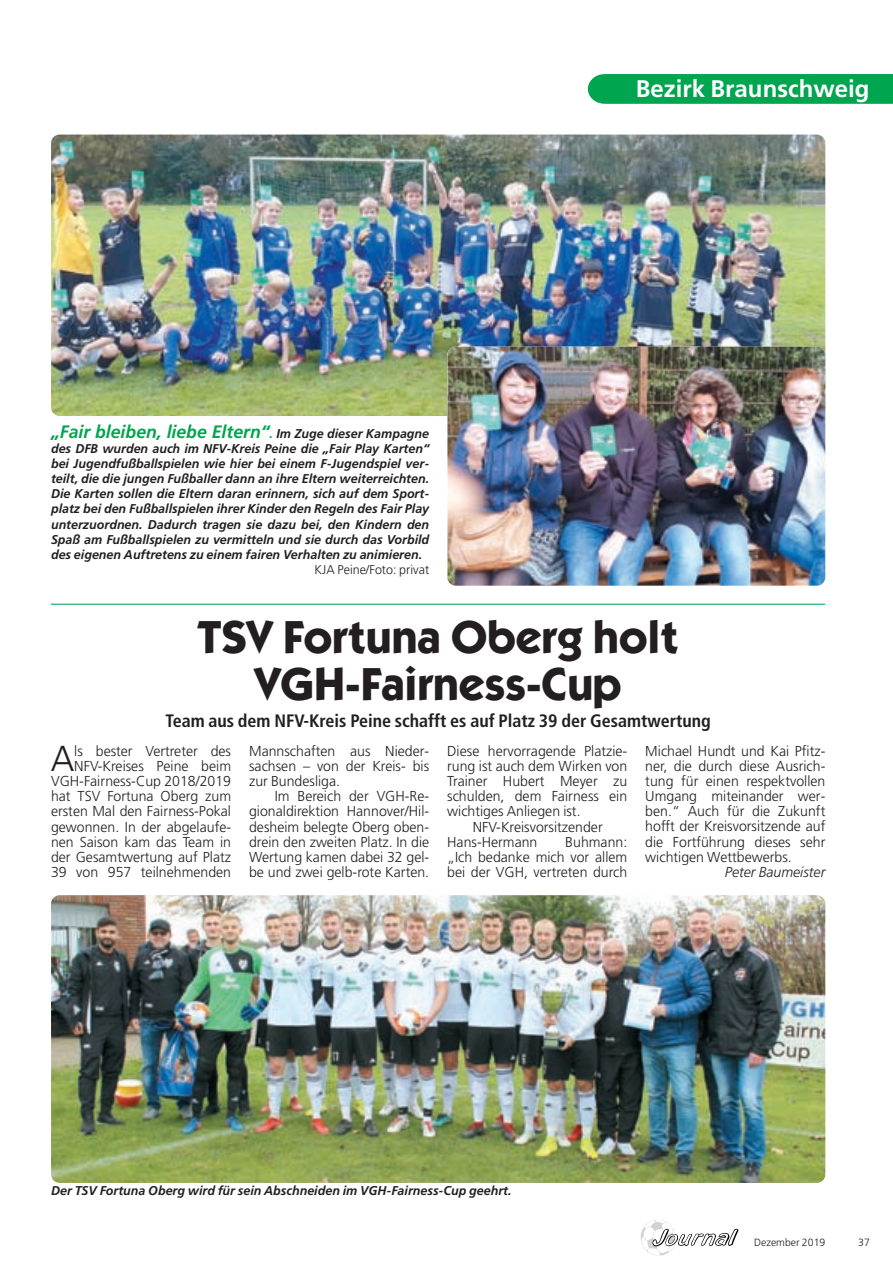
<style>
.page{position:relative;width:893px;height:1263px;background:#fff}
.page>*{position:absolute;margin:0;border:0;box-sizing:border-box;transform-origin:0 0}
.t1{font:700 46.5px/48px "Itc Kabel";color:#231f20;text-align:center}
.t2{font:300 36px "Frutiger";color:#231f20}
.t3{font:700 24px "Frutiger";color:#fff}
.t4{font:700 condensed 18px "Frutiger";color:#231f20}
.t5{font:italic 700 18px "Frutiger";color:#00a54f}
.t6{font:300 14.4px/15.1px "Frutiger";color:#231f20;text-align:justify}
.t7{font:italic 300 14.4px "Frutiger";color:#231f20}
.t8{font:italic 700 12.75px/15.1px "Frutiger";color:#231f20;text-align:justify}
.t9{font:300 12.75px "Frutiger";color:#231f20}
.t10{font:300 10.5px "Frutiger";color:#231f20}
.s1{font-size:12.75px}
.s2{font-size:12.75px;color:#231f20}
</style>
<div class="page">
<img style="left:640px;top:1220px;width:34px;height:36px">
<svg style="left:652px;top:1229px;width:86px;height:18px"></svg>
<svg style="left:588px;top:74px;width:304px;height:30px;background:#05a652"></svg>
<img style="left:51px;top:135px;width:774px;height:281px">
<img style="left:447px;top:347px;width:378px;height:239px">
<img style="left:51px;top:895px;width:774px;height:288px">
<hr style="left:51px;top:604px;width:774px;height:1px;background:#00a54f">
<p class="t5" style="left:51px;top:424px;width:379px">„Fair bleiben, liebe Eltern“<span class="s1">.</span> <span class="s2">Im Zuge dieser Kampagne</span></p>
<p class="t8" style="left:51px;top:442px;width:380px">des DFB wurden auch im NFV-Kreis Peine die „Fair Play Karten“ bei Jugendfußballspielen wie hier bei einem F-Jugendspiel ver&shy;teilt, die die jungen Fußballer dann an ihre Eltern weiterreichten.<br>Die Karten sollen die Eltern daran erinnern, sich auf dem Sport&shy;platz bei den Fußballspielen ihrer Kinder den Regeln des Fair Play unterzuordnen. Dadurch tragen sie dazu bei, den Kindern den Spaß am Fußballspielen zu vermitteln und sie durch das Vorbild des eigenen Auftretens zu einem fairen Verhalten zu animieren.</p>
<p class="t9" style="left:314px;top:562px;width:116px">KJA Peine/Foto: privat</p>
<h3 class="t3" style="left:636px;top:79px;width:235px">Bezirk Braunschweig</h3>
<h1 class="t1" style="left:198px;top:616px;width:482px">TSV Fortuna Oberg holt<br>VGH-Fairness-Cup</h1>
<p class="t4" style="left:166px;top:714px;width:546px">Team aus dem NFV-Kreis Peine schafft es auf Platz 39 der Gesamtwertung</p>
<p class="t6" style="left:51px;top:743px;width:181px;text-align:right">ls bester Vertreter des<br>NFV-Kreises Peine beim<br>VGH-Fairness-Cup 2018/2019 hat TSV Fortuna Oberg zum ersten Mal den Fairness-Pokal gewonnen. In der abgelaufe&shy;nen Saison kam das Team in der Gesamtwertung auf Platz<br>39 von 957 teilnehmenden</p>
<p class="t6" style="left:249px;top:743px;width:181px">Mannschaften aus Nieder&shy;sachsen – von der Kreis- bis zur Bundesliga.</p>
<h2 class="t2" style="left:51px;top:738px;width:25px">A</h2>
<p class="t6" style="left:249px;top:789px;width:181px;text-indent:26px">Im Bereich der VGH-Re&shy;gionaldirektion Hannover/Hil&shy;desheim belegte Oberg oben&shy;drein den zweiten Platz. In die Wertung kamen dabei 32 gel&shy;be und zwei gelb-rote Karten.</p>
<p class="t6" style="left:447px;top:743px;width:181px">Diese hervorragende Platzie-</p>
<p class="t6" style="left:447px;top:759px;width:181px">rung ist auch dem Wirken von</p>
<p class="t6" style="left:447px;top:774px;width:181px">Trainer Hubert Meyer zu</p>
<p class="t6" style="left:447px;top:789px;width:181px">schulden, dem Fairness ein</p>
<p class="t6" style="left:447px;top:804px;width:135px">wichtiges Anliegen ist.</p>
<p class="t6" style="left:473px;top:819px;width:131px">NFV-Kreisvorsitzender</p>
<p class="t6" style="left:447px;top:834px;width:92px">Hans-Hermann</p>
<p class="t6" style="left:447px;top:834px;width:181px;text-indent:118px">Buhmann: „Ich bedanke mich vor allem bei der VGH, vertreten durch</p>
<p class="t6" style="left:645px;top:743px;width:181px">Michael Hundt und Kai Pfitz&shy;ner, die durch diese Ausrich&shy;tung für einen respektvollen Umgang miteinander wer&shy;ben.“ Auch für die Zukunft hofft der Kreisvorsitzende auf die Fortführung dieses sehr wichtigen Wettbewerbs.</p>
<p class="t7" style="left:725px;top:866px;width:102px">Peter Baumeister</p>
<p class="t8" style="left:51px;top:1184px;width:462px">Der TSV Fortuna Oberg wird für sein Abschneiden im VGH-Fairness-Cup geehrt.</p>
<p class="t10" style="left:754px;top:1237px;width:73px">Dezember 2019</p>
<p class="t10" style="left:858px;top:1237px;width:13px">37</p>
</div>
